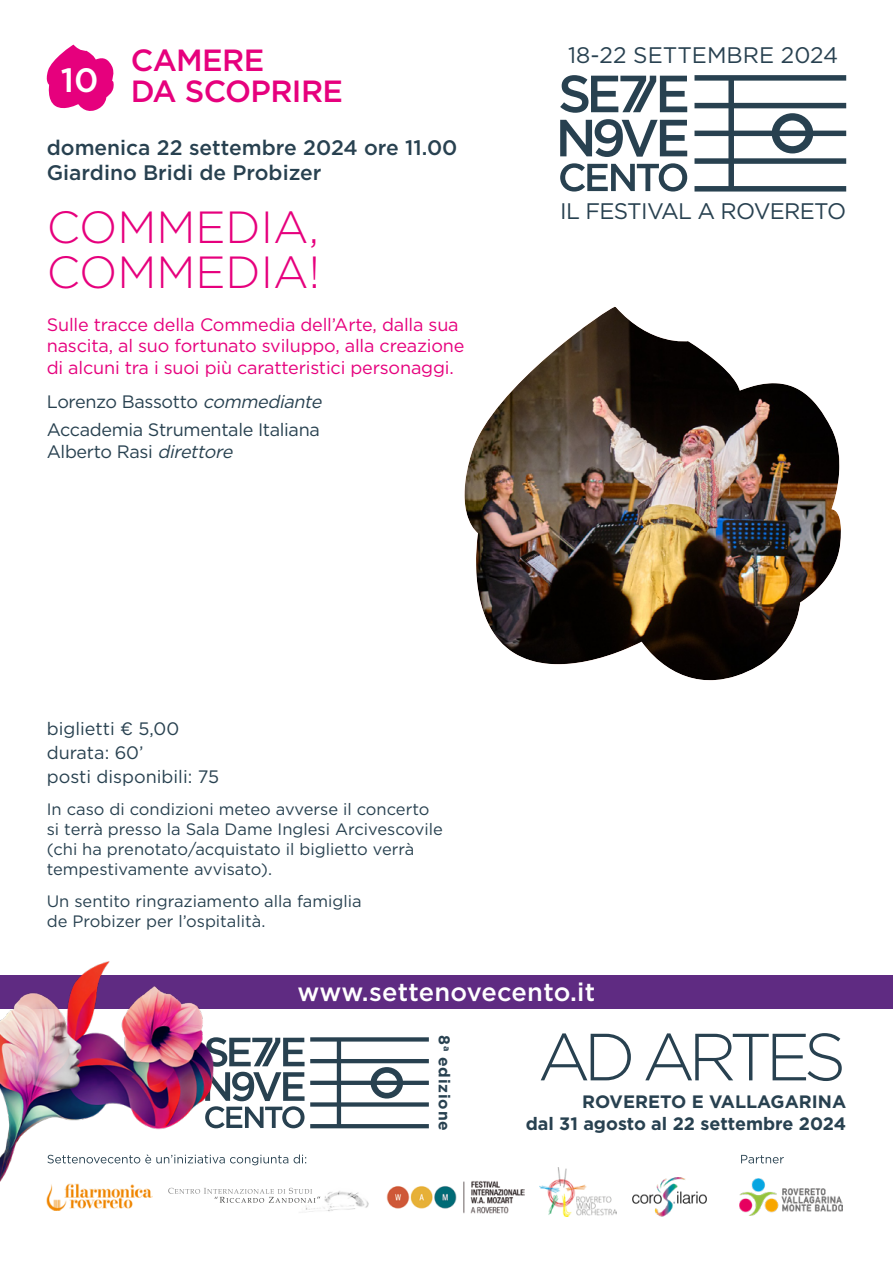
<style>
.page{position:relative;width:893px;height:1263px;background:#fff}
.page>*{position:absolute;margin:0;border:0;box-sizing:border-box;transform-origin:0 0}
.t1{font:300 66.6px "Gotham";letter-spacing:-.1em;color:#284150}
.t2{font:300 45px/45px "Gotham";color:#e6007d}
.t3{font:500 33.75px "Gotham";color:#fff}
.t4{font:500 30.6px/30.6px "Gotham";letter-spacing:-.02em;color:#e6007d}
.t5{font:500 25.5px "Gotham";letter-spacing:.01em;color:#fff}
.t6{font:22.5px "Gotham";letter-spacing:-.03em;color:#284150}
.t7{font:22.5px "Gotham";color:#284150}
.t8{font:500 21px/25.2px "Gotham";color:#284150}
.t9{font:18px/21.6px "Gotham";letter-spacing:-.01em;color:#e6007d}
.t10{font:18px/27.9px "Gotham";letter-spacing:-.02em;color:#284150}
.t11{font:700 18px/22px "Gotham";color:#284150;text-align:right}
.t12{font:18px/24px "Gotham";color:#284150}
.t13{font:16.5px/19.8px "Gotham";color:#284150}
.t14{font:700 15.75px "Gotham";letter-spacing:.05em;color:#284150}
.s1{font-style:italic}
</style>
<div class="page">
<svg style="left:224px;top:1154px;width:82px;height:11px"></svg>
<img style="left:47px;top:1191px;width:106px;height:19px">
<img style="left:387px;top:1180px;width:137px;height:33px">
<img style="left:299px;top:1191px;width:70px;height:22px">
<svg style="left:168px;top:1188px;width:152px;height:15px"></svg>
<img style="left:540px;top:1167px;width:77px;height:49px">
<img style="left:632px;top:1177px;width:75px;height:39px">
<img style="left:740px;top:1179px;width:102px;height:36px">
<svg style="left:741px;top:1155px;width:43px;height:8px"></svg>
<svg style="left:694px;top:75px;width:152px;height:117px"></svg>
<svg style="left:560px;top:163px;width:127px;height:29px"></svg>
<svg style="left:560px;top:119px;width:127px;height:38px"></svg>
<svg style="left:560px;top:75px;width:127px;height:38px"></svg>
<div style="left:0;top:975px;width:893px;height:33px;background:#5f2b82"></div>
<svg style="left:224px;top:1037px;width:205px;height:91px"></svg>
<img style="left:0;top:961px;width:224px;height:230px">
<img style="left:464px;top:306px;width:377px;height:375px">
<svg style="left:46px;top:45px;width:68px;height:66px"></svg>
<h3 class="t4" style="left:131px;top:45px;width:214px">CAMERE<br>DA SCOPRIRE</h3>
<p class="t8" style="left:47px;top:135px;width:412px">domenica 22 settembre 2024 ore 11.00<br>Giardino Bridi de Probizer</p>
<h2 class="t2" style="left:47px;top:203px;width:275px">COMMEDIA,<br>COMMEDIA!</h2>
<p class="t9" style="left:47px;top:313px;width:419px">Sulle tracce della Commedia dell’Arte, dalla sua nascita, al suo fortunato sviluppo, alla creazione di alcuni tra i suoi più caratteristici personaggi.</p>
<p class="t10" style="left:47px;top:387px;width:281px">Lorenzo Bassotto <span class="s1">commediante<br></span>Accademia Strumentale Italiana</p>
<p class="t10" style="left:47px;top:437px;width:192px">Alberto Rasi <span class="s1">direttore</span></p>
<h3 class="t3" style="left:61px;top:58px;width:39px">10</h3>
<h3 class="t7" style="left:568px;top:40px;width:272px">18-22 SETTEMBRE 2024</h3>
<h3 class="t6" style="left:560px;top:196px;width:287px">IL FESTIVAL A ROVERETO</h3>
<p class="t12" style="left:47px;top:716px;width:174px">biglietti € 5,00 durata: 60’<br>posti disponibili: 75</p>
<p class="t13" style="left:47px;top:799px;width:398px">In caso di condizioni meteo avverse il concerto si terrà presso la Sala Dame Inglesi Arcivescovile (chi ha prenotato/acquistato il biglietto verrà tempestivamente avvisato).</p>
<p class="t13" style="left:47px;top:891px;width:316px">Un sentito ringraziamento alla famiglia de Probizer per l’ospitalità.</p>
<h3 class="t5" style="left:298px;top:975px;width:299px">www.settenovecento.it</h3>
<p class="t14" style="left:455px;top:1035px;width:97px;rotate:90deg">8<sup>a</sup> edizione</p>
<h1 class="t1" style="left:538px;top:1015px;width:310px">AD ARTES</h1>
<p class="t11" style="left:526px;top:1090px;width:322px">ROVERETO E VALLAGARINA<br>dal 31 agosto al 22 settembre 2024</p>
</div>
